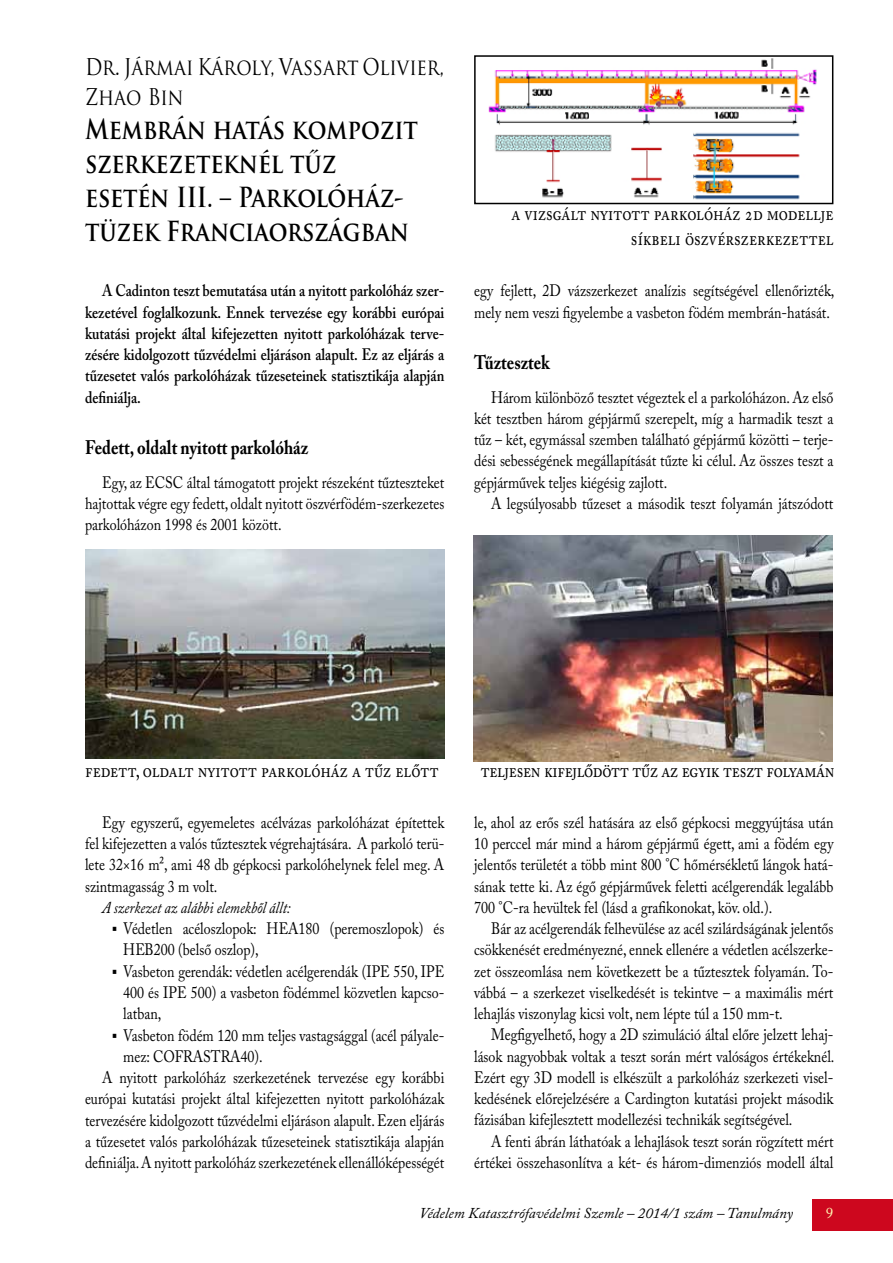
<style>
.page{position:relative;width:893px;height:1263px;background:#fff}
.page>*{position:absolute;margin:0;border:0;box-sizing:border-box;transform-origin:0 0}
.t1{font:700 27px/34px "Trajan Pro";color:#000;scale:.85 1}
.t2{font:22.5px/29.7px "Trajan Pro";color:#000;scale:.85 1}
.t3{font:19.5px/25.5px "Adobe Caslon Pro";color:#000;text-align:right;scale:.84 1}
.t4{font:19.5px "Adobe Caslon Pro";letter-spacing:-.02em;color:#000;scale:.84 1}
.t5{font:700 19.5px "Adobe Caslon Pro";color:#000;scale:.84 1}
.t6{font:16.5px/21.3px "Adobe Caslon Pro";color:#000;text-align:justify;scale:.85 1}
.t7{font:600 16.5px/21.3px "Adobe Caslon Pro";letter-spacing:-.005em;color:#000;text-align:justify;scale:.85 1}
.t8{font:italic 16.5px "Adobe Caslon Pro";color:#000;scale:.85 1}
.t9{font:italic 15px "Adobe Caslon Pro";color:#000}
.t10{font:15px "Adobe Caslon Pro";color:#fff6b2}
.s1{font-family:"Courier New"}
</style>
<div class="page">
<div style="left:812px;top:1199px;width:81px;height:32px;background:#cd071e"></div>
<img style="left:85px;top:550px;width:359px;height:209px">
<img style="left:488px;top:58px;width:329px;height:142px">
<div style="left:474px;top:55px;width:359px;height:149px;border:2px solid #000"></div>
<img style="left:473px;top:536px;width:359px;height:225px">
<h2 class="t2" style="left:85px;top:52px;width:424px">Dr. Jármai Károly, Vassart Olivier,<br>Zhao Bin</h2>
<h1 class="t1" style="left:85px;top:113px;width:393px">Membrán hatás kompozit szerkezeteknél tűz esetén III. – Parkolóház&shy;tüzek Franciaországban</h1>
<p class="t7" style="left:85px;top:280px;width:424px;text-indent:17px">A Cadinton teszt bemutatása után a nyitott parkolóház szer&shy;kezetével foglalkozunk. Ennek tervezése egy korábbi európai kutatási projekt által kifejezetten nyitott parkolóházak terve&shy;zésére kidolgozott tűzvédelmi eljáráson alapult. Ez az eljárás a tűzesetet valós parkolóházak tűzeseteinek statisztikája alapján definiálja.</p>
<p class="t5" style="left:85px;top:436px;width:267px">Fedett, oldalt nyitott parkolóház</p>
<p class="t6" style="left:85px;top:471px;width:424px;text-indent:17px">Egy, az ECSC által támogatott projekt részeként tűzteszteket hajtottak végre egy fedett, oldalt nyitott öszvérfödém-szerkezetes parkolóházon 1998 és 2001 között.</p>
<p class="t3" style="left:511px;top:200px;width:385px">a vizsgált nyitott parkolóház 2d modellje síkbeli öszvérszerkezettel</p>
<p class="t6" style="left:474px;top:280px;width:425px">egy fejlett, 2D vázszerkezet analízis segítségével ellenőrizték, mely nem veszi figyelembe a vasbeton födém membrán-hatását.</p>
<p class="t5" style="left:474px;top:351px;width:92px">Tűztesztek</p>
<p class="t6" style="left:474px;top:386px;width:424px;text-indent:17px">Három különböző tesztet végeztek el a parkolóházon. Az első két tesztben három gépjármű szerepelt, míg a harmadik teszt a tűz – két, egymással szemben található gépjármű közötti – terje&shy;dési sebességének megállapítását tűzte ki célul. Az összes teszt a gépjárművek teljes kiégésig zajlott.</p>
<p class="t6" style="left:491px;top:493px;width:404px">A legsúlyosabb tűzeset a második teszt folyamán játszódott</p>
<p class="t3" style="left:85px;top:757px;width:423px">fedett, oldalt nyitott parkolóház a tűz előtt</p>
<p class="t6" style="left:85px;top:812px;width:425px;text-indent:17px">Egy egyszerű, egyemeletes acélvázas parkolóházat építettek fel kifejezetten a valós tűztesztek végrehajtására. A parkoló terü&shy;lete 32×16 m², ami 48 db gépkocsi parkolóhelynek felel meg. A szintmagasság 3 m volt.</p>
<p class="t8" style="left:102px;top:898px;width:223px">A szerkezet az alábbi elemekből állt:</p>
<p class="t6" style="left:123px;top:918px;width:379px;text-indent:-13px"><span class="s1">▪</span> Védetlen acéloszlopok: HEA180 (peremoszlopok) és<br>HEB200 (belső oszlop),</p>
<p class="t6" style="left:123px;top:960px;width:379px;text-indent:-13px"><span class="s1">▪</span> Vasbeton gerendák: védetlen acélgerendák (IPE 550, IPE 400 és IPE 500) a vasbeton födémmel közvetlen kapcso&shy;latban,</p>
<p class="t6" style="left:111px;top:1024px;width:394px"><span class="s1">▪</span> Vasbeton födém 120 mm teljes vastagsággal (acél pályale-</p>
<p class="t6" style="left:123px;top:1045px;width:165px">mez: COFRASTRA40).</p>
<p class="t6" style="left:102px;top:1067px;width:404px">A nyitott parkolóház szerkezetének tervezése egy korábbi</p>
<p class="t6" style="left:85px;top:1088px;width:425px">európai kutatási projekt által kifejezetten nyitott parkolóházak</p>
<p class="t6" style="left:85px;top:1109px;width:424px">tervezésére kidolgozott tűzvédelmi eljáráson alapult. Ezen eljárás</p>
<p class="t6" style="left:85px;top:1130px;width:424px">a tűzesetet valós parkolóházak tűzeseteinek statisztikája alapján</p>
<p class="t6" style="left:85px;top:1152px;width:424px">definiálja. A nyitott parkolóház szerkezetének ellenállóképességét</p>
<p class="t4" style="left:481px;top:759px;width:423px">teljesen kifejlődött tűz az egyik teszt folyamán</p>
<p class="t6" style="left:474px;top:811px;width:424px">le, ahol az erős szél hatására az első gépkocsi meggyújtása után 10 perccel már mind a három gépjármű égett, ami a födém egy jelentős területét a több mint 800 °C hőmérsékletű lángok hatá&shy;sának tette ki. Az égő gépjárművek feletti acélgerendák legalább 700 °C-ra hevültek fel (lásd a grafikonokat, köv. old.).</p>
<p class="t6" style="left:474px;top:918px;width:424px;text-indent:17px">Bár az acélgerendák felhevülése az acél szilárdságának jelentős csökkenését eredményezné, ennek ellenére a védetlen acélszerke&shy;zet összeomlása nem következett be a tűztesztek folyamán. To&shy;vábbá – a szerkezet viselkedését is tekintve – a maximális mért lehajlás viszonylag kicsi volt, nem lépte túl a 150 mm-t.</p>
<p class="t6" style="left:474px;top:1024px;width:425px;text-indent:17px">Megfigyelhető, hogy a 2D szimuláció által előre jelzett lehaj&shy;lások nagyobbak voltak a teszt során mért valóságos értékeknél.<br>Ezért egy 3D modell is elkészült a parkolóház szerkezeti visel&shy;kedésének előrejelzésére a Cardington kutatási projekt második fázisában kifejlesztett modellezési technikák segítségével.</p>
<p class="t6" style="left:474px;top:1130px;width:424px;text-align:right">A fenti ábrán láthatóak a lehajlások teszt során rögzített mért értékei összehasonlítva a két- és három-dimenziós modell által</p>
<p class="t9" style="left:420px;top:1204px;width:375px">Védelem Katasztrófavédelmi Szemle – 2014/1 szám – Tanulmány</p>
<p class="t10" style="left:826px;top:1204px;width:9px">9</p>
</div>
